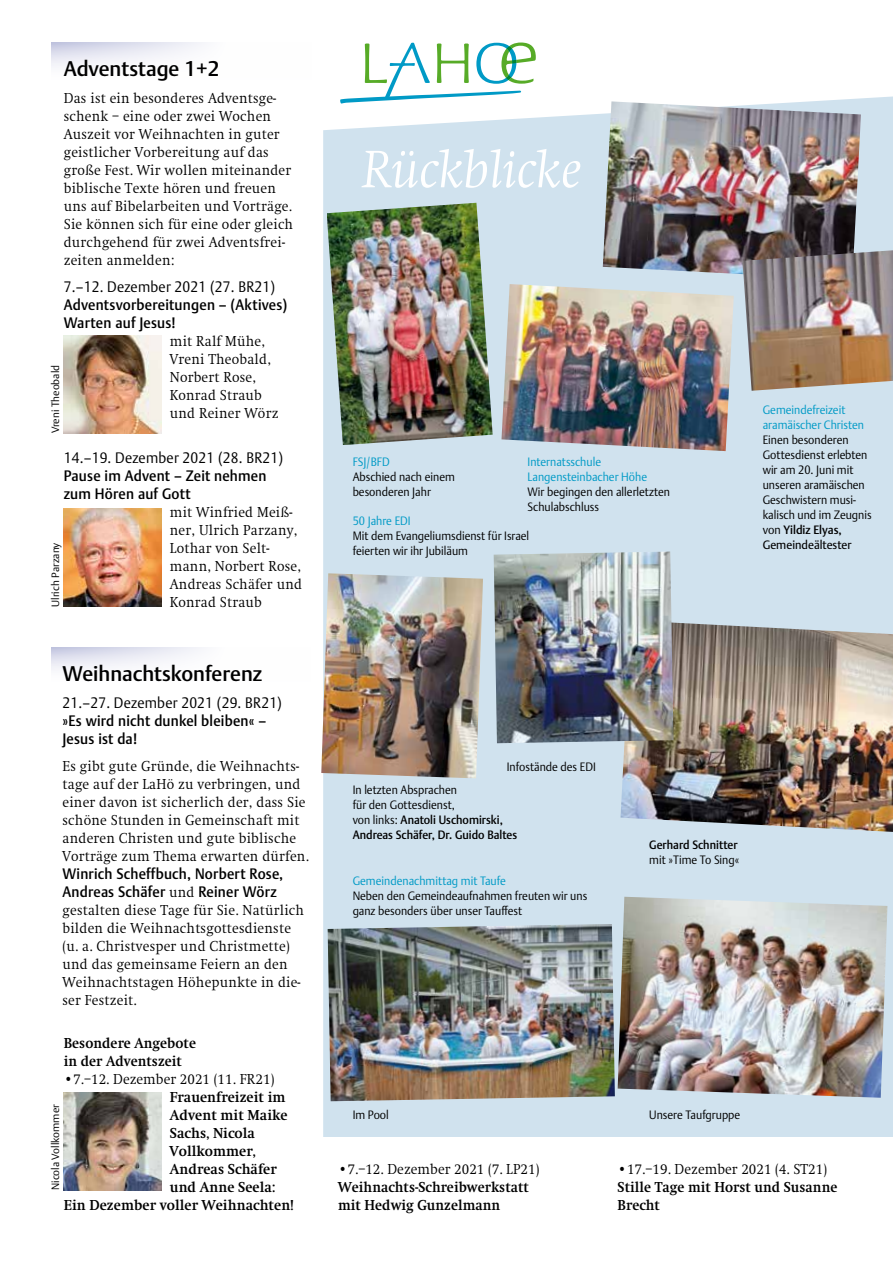
<style>
.page{position:relative;width:893px;height:1263px;background:#fff}
.page>*{position:absolute;margin:0;border:0;box-sizing:border-box;transform-origin:0 0}
.t1{font:500 21px "DTL Argo TOT";color:#000}
.t2{font:300 15px/18px "Swift EF";letter-spacing:.015em;color:#000;scale:.93 1}
.t3{font:500 15px/18px "DTL Argo TOT";letter-spacing:.015em;color:#000;scale:.93 1}
.t4{font:700 15px/18px "Swift EF";letter-spacing:.005em;color:#000;scale:.93 1}
.t5{font:700 15px "Swift EF";letter-spacing:.005em;color:#000;scale:.95 1}
.t6{font:300 15px "DTL Argo TPRO";letter-spacing:.015em;color:#000;scale:.93 1}
.t7{font:300 12px/15px "DTL Argo TPRO";color:#000;scale:.93 1}
.t8{font:300 12px/15px "DTL Argo TPRO";color:#009ac6;scale:.93 1}
.t9{font:500 12px/15px "DTL Argo TOT";color:#000;scale:.93 1}
.t10{font:12px/15px "DTL Argo TOT";color:#000;scale:.95 1}
.t11{font:300 10.5px "DTL Argo TPRO";color:#000}
.s1{font-family:"Swift EF";font-weight:300}
.s2{font-family:"DTL Argo TPRO";font-weight:300}
.s3{font-weight:500}
</style>
<div class="page">
<svg style="left:52px;top:43px;width:149px;height:23px"></svg>
<svg style="left:51px;top:647px;width:150px;height:23px"></svg>
<div style="left:323px;top:96px;width:570px;height:1041px;background:#d0e2ee"></div>
<svg style="left:340px;top:43px;width:196px;height:61px"></svg>
<svg style="left:361px;top:149px;width:219px;height:39px"></svg>
<img style="left:64px;top:335px;width:97px;height:98px">
<img style="left:64px;top:509px;width:97px;height:98px">
<img style="left:64px;top:1092px;width:97px;height:98px">
<img style="left:603px;top:101px;width:258px;height:179px">
<img style="left:742px;top:250px;width:151px;height:141px">
<img style="left:327px;top:203px;width:166px;height:242px">
<img style="left:321px;top:573px;width:162px;height:205px">
<img style="left:620px;top:620px;width:273px;height:212px">
<img style="left:328px;top:924px;width:287px;height:177px">
<img style="left:618px;top:897px;width:269px;height:201px">
<img style="left:501px;top:284px;width:233px;height:167px">
<img style="left:494px;top:552px;width:179px;height:191px">
<h1 class="t1" style="left:64px;top:56px;width:157px">Adventstage 1+2</h1>
<p class="t2" style="left:64px;top:89px;width:248px">Das ist ein besonderes Adventsge&shy;schenk – eine oder zwei Wochen<br>Auszeit vor Weihnachten in guter geistlicher Vorbereitung auf das große Fest. Wir wollen miteinander biblische Texte hören und freuen uns auf Bibelarbeiten und Vorträge.<br>Sie können sich für eine oder gleich durchgehend für zwei Adventsfrei&shy;zeiten anmelden:</p>
<p class="t6" style="left:64px;top:278px;width:229px">7.–12. Dezember 2021 (27. BR21)</p>
<p class="t3" style="left:64px;top:296px;width:242px">Adventsvorbereitungen – (Aktives)<br>Warten auf Jesus!</p>
<p class="t2" style="left:170px;top:332px;width:118px">mit Ralf Mühe,<br>Vreni Theobald,<br>Norbert Rose,<br>Konrad Straub und Reiner Wörz</p>
<p class="t6" style="left:64px;top:449px;width:237px">14.–19. Dezember 2021 (28. BR21)</p>
<p class="t3" style="left:64px;top:467px;width:219px">Pause im Advent – Zeit nehmen zum Hören auf Gott</p>
<p class="t2" style="left:170px;top:503px;width:144px">mit Winfried Meiß&shy;ner, Ulrich Parzany,<br>Lothar von Selt&shy;mann, Norbert Rose,<br>Andreas Schäfer und<br>Konrad Straub</p>
<p class="t11" style="left:49px;top:433px;width:70px;rotate:-90deg">Vreni Theobald</p>
<p class="t11" style="left:49px;top:607px;width:65px;rotate:-90deg">Ulrich Parzany</p>
<h1 class="t1" style="left:63px;top:661px;width:201px">Weihnachtskonferenz</h1>
<p class="t6" style="left:63px;top:694px;width:237px">21.–27. Dezember 2021 (29. BR21)</p>
<p class="t3" style="left:63px;top:712px;width:220px">»Es wird nicht dunkel bleiben« –<br>Jesus ist da!</p>
<p class="t2" style="left:63px;top:757px;width:266px">Es gibt gute Gründe, die Weihnachts&shy;tage auf der LaHö zu verbringen, und einer davon ist sicherlich der, dass Sie schöne Stunden in Gemeinschaft mit anderen Christen und gute biblische Vorträge zum Thema erwarten dürfen.</p>
<p class="t3" style="left:63px;top:865px;width:239px">Winrich Scheffbuch, Norbert Rose,<br>Andreas Schäfer <span class="s1">und</span> Reiner Wörz</p>
<p class="t2" style="left:63px;top:901px;width:261px">gestalten diese Tage für Sie. Natürlich bilden die Weihnachtsgottesdienste (u. a. Christvesper und Christmette) und das gemeinsame Feiern an den Weihnachtstagen Höhepunkte in die&shy;ser Festzeit.</p>
<p class="t4" style="left:64px;top:1034px;width:144px">Besondere Angebote in der Adventszeit</p>
<p class="t2" style="left:64px;top:1070px;width:228px">•7.–12. Dezember 2021 (11. FR21)</p>
<p class="t5" style="left:170px;top:1089px;width:123px">Frauenfreizeit im</p>
<p class="t5" style="left:170px;top:1107px;width:125px">Advent mit Maike</p>
<p class="t5" style="left:170px;top:1125px;width:91px">Sachs, Nicola</p>
<p class="t5" style="left:170px;top:1143px;width:92px">Vollkommer,</p>
<p class="t5" style="left:170px;top:1161px;width:114px">Andreas Schäfer</p>
<p class="t5" style="left:170px;top:1179px;width:112px">und Anne Seela:</p>
<p class="t5" style="left:64px;top:1197px;width:243px">Ein Dezember voller Weihnachten!</p>
<p class="t11" style="left:49px;top:1190px;width:87px;rotate:-90deg">Nicola Vollkommer</p>
<p class="t8" style="left:353px;top:454px;width:41px">FSJ/BFD</p>
<p class="t7" style="left:353px;top:469px;width:111px">Abschied nach einem besonderen Jahr</p>
<p class="t8" style="left:353px;top:513px;width:64px">50 Jahre EDI</p>
<p class="t7" style="left:353px;top:528px;width:191px">Mit dem Evangeliumsdienst für Israel feierten wir ihr Jubiläum</p>
<p class="t8" style="left:528px;top:454px;width:130px">Internatsschule<br>Langensteinbacher Höhe</p>
<p class="t7" style="left:528px;top:484px;width:155px">Wir begingen den allerletzten<br>Schulabschluss</p>
<p class="t8" style="left:763px;top:402px;width:110px">Gemeindefreizeit aramäischer Christen</p>
<p class="t7" style="left:763px;top:432px;width:119px">Einen besonderen<br>Gottesdienst erlebten wir am 20. Juni mit unseren aramäischen<br>Geschwistern musi&shy;kalisch und im Zeugnis</p>
<p class="t10" style="left:763px;top:522px;width:95px"><span class="s2">von</span> <span class="s3">Yildiz Elyas,<br></span>Gemeindeältester</p>
<p class="t7" style="left:507px;top:759px;width:97px">Infostände des EDI</p>
<p class="t7" style="left:353px;top:782px;width:114px">In letzten Absprachen für den Gottesdienst,</p>
<p class="t9" style="left:353px;top:812px;width:178px"><span class="s2">von links:</span> Anatoli Uschomirski,<br>Andreas Schäfer, Dr. Guido Baltes</p>
<p class="t8" style="left:353px;top:873px;width:166px">Gemeindenachmittag mit Taufe</p>
<p class="t7" style="left:353px;top:888px;width:254px">Neben den Gemeindeaufnahmen freuten wir uns ganz besonders über unser Tauffest</p>
<p class="t9" style="left:649px;top:838px;width:97px">Gerhard Schnitter</p>
<p class="t7" style="left:649px;top:853px;width:98px">mit »Time To Sing«</p>
<p class="t7" style="left:353px;top:1107px;width:40px">Im Pool</p>
<p class="t7" style="left:649px;top:1107px;width:99px">Unsere Taufgruppe</p>
<p class="t2" style="left:338px;top:1160px;width:218px">•7.–12. Dezember 2021 (7. LP21)</p>
<p class="t4" style="left:338px;top:1178px;width:207px">Weihnachts-Schreibwerkstatt mit Hedwig Gunzelmann</p>
<p class="t2" style="left:618px;top:1160px;width:227px">•17.–19. Dezember 2021 (4. ST21)</p>
<p class="t4" style="left:618px;top:1178px;width:238px">Stille Tage mit Horst und Susanne<br>Brecht</p>
</div>
